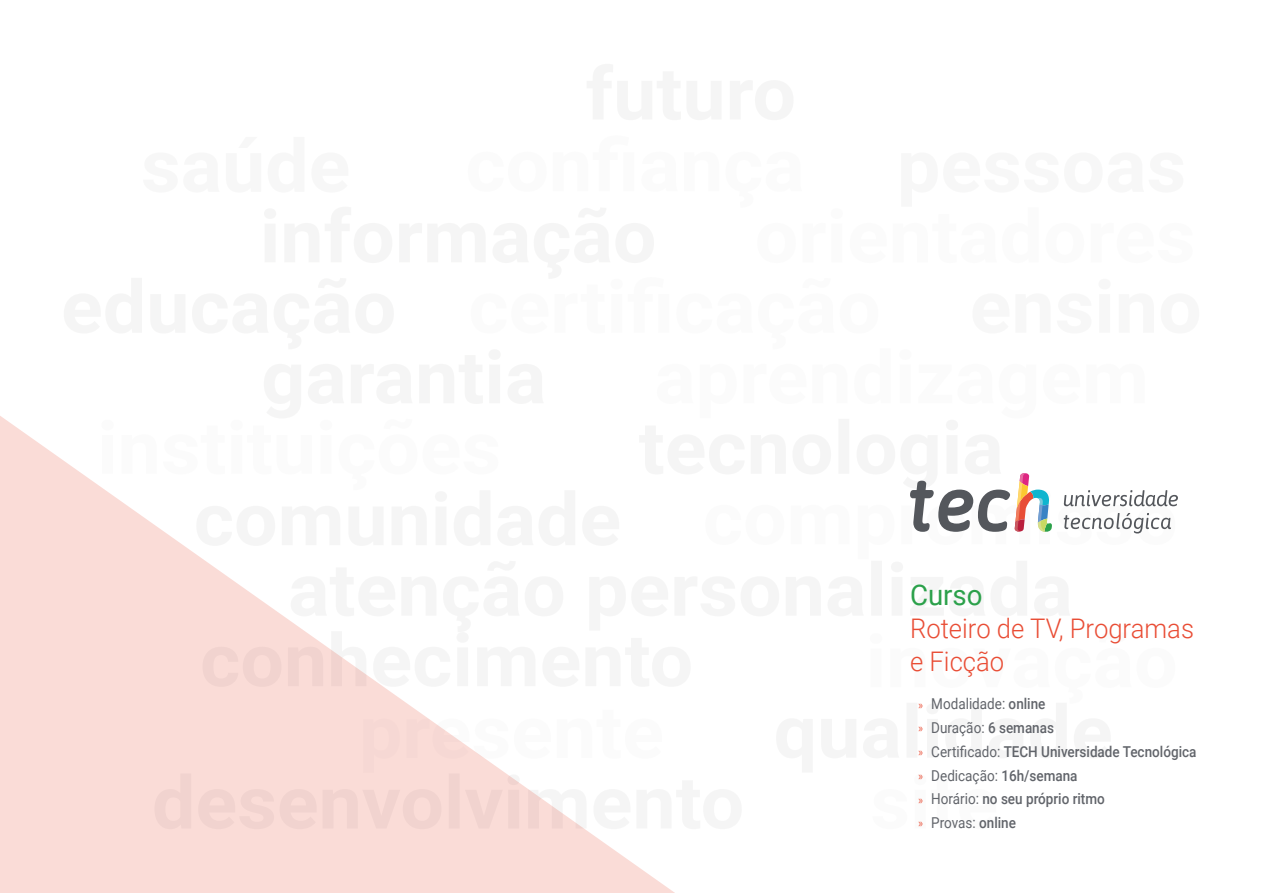
<style>
.page{position:relative;width:1263px;height:893px;background:#fff}
.page>*{position:absolute;margin:0;border:0;box-sizing:border-box;transform-origin:0 0}
.t1{font:28.5px "Roboto";color:#2ca14b}
.t2{font:300 27px/33px "Roboto";color:#e94d35;scale:.95 1}
.t3{font:500 15px/23.7px "Roboto";color:#61646a;scale:.9 1}
.s1{font-family:"Myriad Pro";font-weight:400;font-size:12px;color:#e94d35}
.s2{font-weight:400}
</style>
<div class="page">
<svg style="left:0;top:416px;width:675px;height:477px;fill:#fadcd7"></svg>
<svg style="left:64px;top:416px;width:1114px;height:143px"></svg>
<h1 class="t1" style="left:910px;top:575px;width:74px">Curso</h1>
<h2 class="t2" style="left:910px;top:611px;width:300px">Roteiro de TV, Programas e Ficção</h2>
<p class="t3" style="left:918px;top:691px;width:310px"><span class="s1">»</span> <span class="s2">Modalidade:</span> online<br><span class="s1">»</span> <span class="s2">Duração:</span> 6 semanas<br><span class="s1">»</span> <span class="s2">Certificado:</span> TECH Universidade Tecnológica <span class="s1">»</span> <span class="s2">Dedicação:</span> 16h/semana<br><span class="s1">»</span> <span class="s2">Horário:</span> no seu próprio ritmo<br><span class="s1">»</span> <span class="s2">Provas:</span> online</p>
</div>
